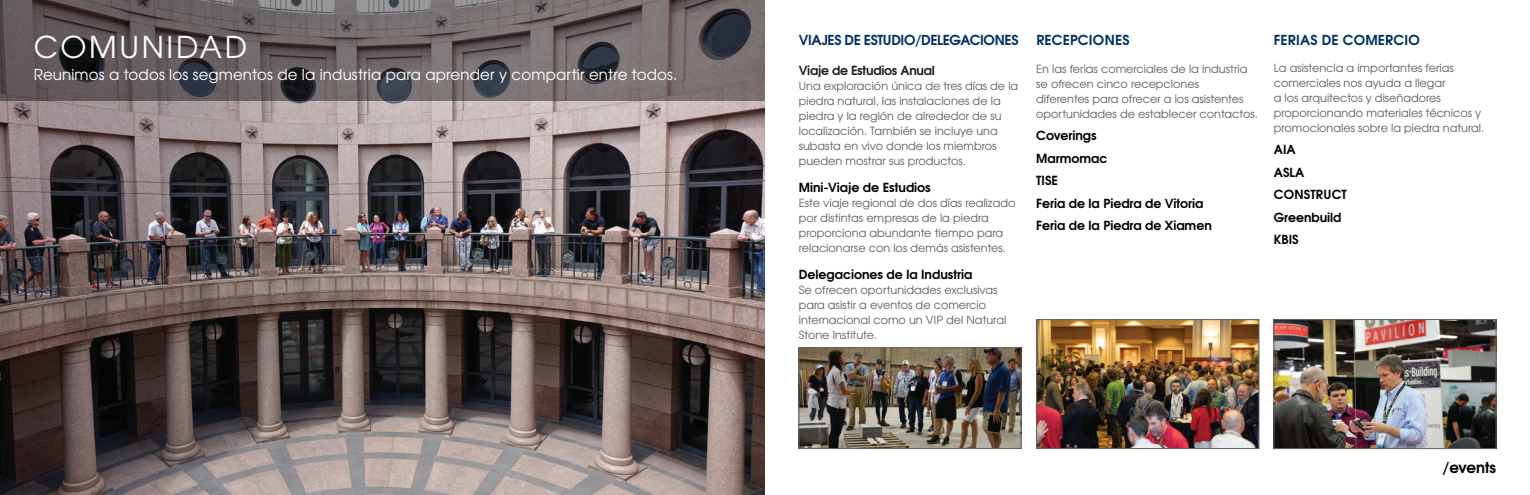
<style>
.page{position:relative;width:1530px;height:495px;background:#fff}
.page>*{position:absolute;margin:0;border:0;box-sizing:border-box;transform-origin:0 0}
.t1{font:30px "Te X Gyre Adventor";letter-spacing:.09em;color:#fff}
.t2{font:15px "Te X Gyre Adventor";letter-spacing:.01em;color:#fff}
.t3{font:700 15px "Te X Gyre Adventor";color:#000}
.t4{font:700 13.75px "Te X Gyre Adventor";letter-spacing:-.025em;color:#003062}
.t5{font:700 13.75px "Te X Gyre Adventor";letter-spacing:.015em;color:#003062}
.t6{font:700 12.5px/22.5px "Te X Gyre Adventor";color:#000}
.t7{font:700 12.5px "Te X Gyre Adventor";letter-spacing:-.02em;color:#231f20}
.t8{font:11.25px/15px "Te X Gyre Adventor";color:#686059}
</style>
<div class="page">
<img style="left:0;top:101px;width:765px;height:394px">
<svg style="left:0;top:0;width:765px;height:101px;background:#645d5f"></svg>
<img style="left:1276px;top:321px;width:218px;height:126px">
<div style="left:1274px;top:319px;width:222px;height:130px;border:1px solid #686059"></div>
<img style="left:1038px;top:321px;width:219px;height:126px">
<div style="left:1036px;top:319px;width:223px;height:130px;border:1px solid #686059"></div>
<img style="left:801px;top:350px;width:218px;height:97px">
<div style="left:799px;top:348px;width:222px;height:101px;border:1px solid #686059"></div>
<h1 class="t1" style="left:34px;top:23px;width:215px">COMUNIDAD</h1>
<h2 class="t2" style="left:34px;top:63px;width:645px">Reunimos a todos los segmentos de la industria para aprender y compartir entre todos.</h2>
<p class="t4" style="left:799px;top:28px;width:221px">VIAJES DE ESTUDIO/DELEGACIONES</p>
<p class="t5" style="left:1036px;top:28px;width:95px">RECEPCIONES</p>
<p class="t4" style="left:1274px;top:28px;width:9px">Ferias</p>
<p class="t4" style="left:1322px;top:28px;width:32px">de comercio</p>
<p class="t8" style="left:1036px;top:60px;width:223px">En las ferias comerciales de la industria se ofrecen cinco recepciones<br>diferentes para ofrecer a los asistentes oportunidades de establecer contactos.</p>
<p class="t6" style="left:1036px;top:123px;width:177px">Coverings<br>Marmomac<br>TISE<br>Feria de la Piedra de Vitoria<br>Feria de la Piedra de Xiamen</p>
<p class="t8" style="left:1274px;top:59px;width:212px">La asistencia a importantes ferias comerciales nos ayuda a llegar<br>a los arquitectos y diseñadores proporcionando materiales técnicos y promocionales sobre la piedra natural.</p>
<p class="t6" style="left:1274px;top:137px;width:69px">AIA<br>ASLA<br>Construct<br>Greenbuild<br>KBIS</p>
<p class="t7" style="left:799px;top:59px;width:138px">Viaje de Estudios Anual</p>
<p class="t8" style="left:799px;top:78px;width:221px">U na exploración única de tres días de la piedra natural, las instalaciones de la piedra y la región de alrededor de su localización. También se incluye una subasta en vivo donde los miembros pueden mostrar sus productos.</p>
<p class="t6" style="left:799px;top:175px;width:134px">Mini-Viaje de Estudios</p>
<p class="t8" style="left:799px;top:195px;width:218px">Este viaje regional de dos días realizado por distintas empresas de la piedra proporciona abundante tiempo para relacionarse con los demás asistentes.</p>
<p class="t6" style="left:799px;top:262px;width:175px">Delegaciones de la Industria</p>
<p class="t8" style="left:799px;top:281px;width:209px">Se ofrecen oportunidades exclusivas para asistir a eventos de comercio internacional como un VIP del Natural<br>Stone Institute.</p>
<h2 class="t3" style="left:1442px;top:455px;width:55px">/events</h2>
</div>
